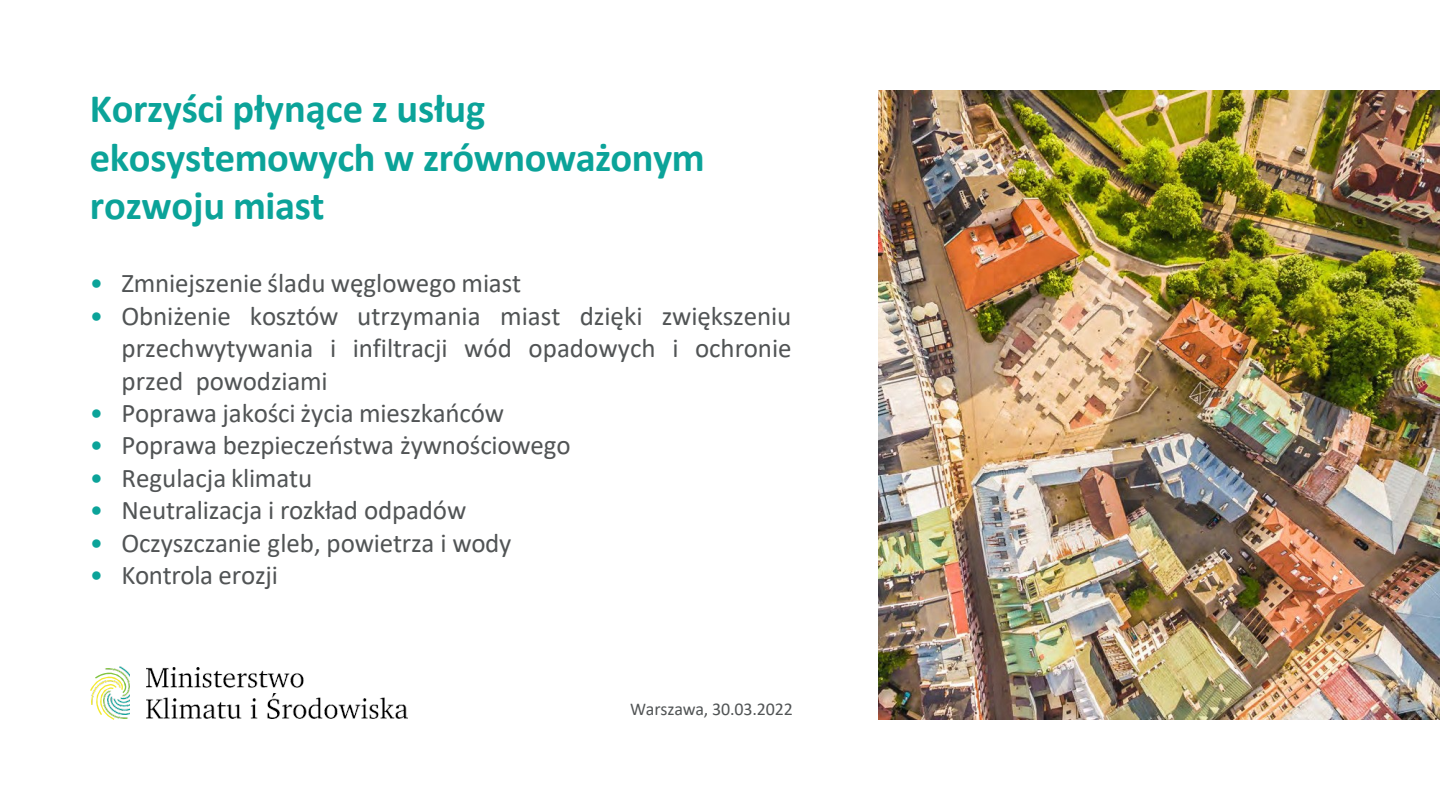
<style>
.page{position:relative;width:1440px;height:810px;background:#fff}
.page>*{position:absolute;margin:0;border:0;box-sizing:border-box;transform-origin:0 0}
.t1{font:700 40.5px/48.6px "Calibri";letter-spacing:-.01em;color:#0ba399}
.t2{font:27px/32.2px "Calibri";letter-spacing:-.005em;color:#515455;text-align:justify}
.t3{font:18px "Calibri";letter-spacing:-.01em;color:#515455}
.s1{color:#0ba399}
</style>
<div class="page">
<img style="left:878px;top:90px;width:562px;height:630px">
<svg style="left:90px;top:667px;width:40px;height:53px"></svg>
<img style="left:147px;top:668px;width:261px;height:50px">
<h2 class="t1" style="left:90px;top:84px;width:616px">Korzyści płynące z usług ekosystemowych w zrównoważonym rozwoju miast</h2>
<p class="t2" style="left:90px;top:267px;width:433px"><span class="s1">•</span> Zmniejszenie śladu węglowego miast</p>
<p class="t2" style="left:122px;top:299px;width:671px;text-indent:-32px"><span class="s1">•</span> Obniżenie kosztów utrzymania miast dzięki zwiększeniu przechwytywania i infiltracji wód opadowych i ochronie przed powodziami</p>
<p class="t2" style="left:90px;top:396px;width:416px"><span class="s1">•</span> Poprawa jakości życia mieszkańców</p>
<p class="t2" style="left:90px;top:429px;width:482px"><span class="s1">•</span> Poprawa bezpieczeństwa żywnościowego</p>
<p class="t2" style="left:90px;top:461px;width:224px"><span class="s1">•</span> Regulacja klimatu</p>
<p class="t2" style="left:90px;top:493px;width:378px"><span class="s1">•</span> Neutralizacja i rozkład odpadów</p>
<p class="t2" style="left:90px;top:526px;width:423px"><span class="s1">•</span> Oczyszczanie gleb, powietrza i wody</p>
<p class="t2" style="left:90px;top:558px;width:190px"><span class="s1">•</span> Kontrola erozji</p>
<p class="t3" style="left:630px;top:696px;width:164px">Warszawa, 30.03.2022</p>
</div>
